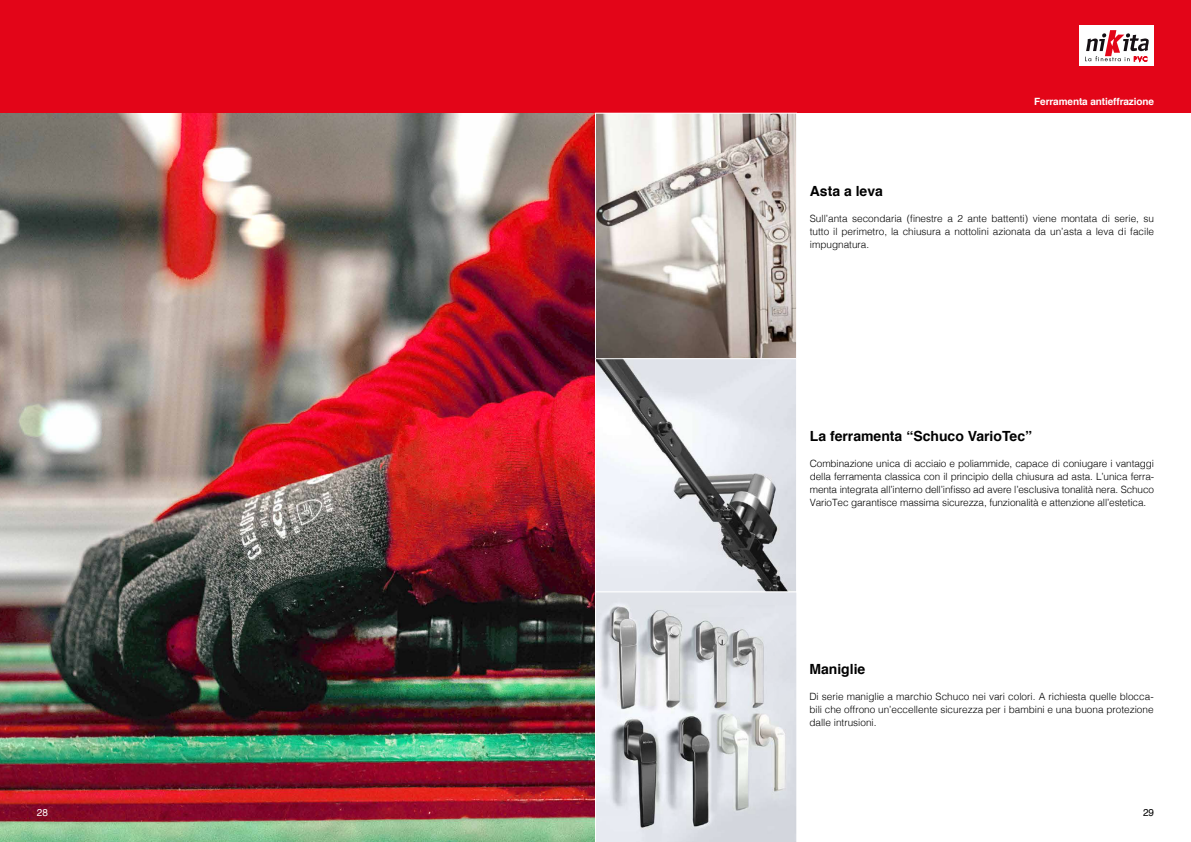
<style>
.page{position:relative;width:1191px;height:842px;background:#fff}
.page>*{position:absolute;margin:0;border:0;box-sizing:border-box;transform-origin:0 0}
.t1{font:700 14px "Helvetica";color:#000}
.t2{font:300 10px/13px "Helvetica";color:#000;text-align:justify}
.t3{font:700 10px "Helvetica";letter-spacing:-.01em;color:#fff}
.t4{font:10px "Helvetica";color:#fff}
.t5{font:10px "Helvetica";color:#000}
</style>
<div class="page">
<img style="left:0;top:113px;width:795px;height:729px">
<div style="left:0;top:0;width:1191px;height:112px;background:#e30518"></div>
<div style="left:1079px;top:26px;width:75px;height:40px;background:#fff"></div>
<svg style="left:1085px;top:30px;width:64px;height:33px"></svg>
<img style="left:597px;top:352px;width:198px;height:238px">
<svg style="left:595px;top:592px;width:202px;height:250px"></svg>
<div style="left:595px;top:113px;width:202px;height:246px;border:1px solid #fff"></div>
<div style="left:595px;top:358px;width:202px;height:234px;border:1px solid #fff"></div>
<p class="t3" style="left:1034px;top:98px;width:121px">Ferramenta antieffrazione</p>
<h1 class="t1" style="left:810px;top:185px;width:75px">Asta a leva</h1>
<p class="t2" style="left:810px;top:211px;width:346px">Sull’anta secondaria (finestre a 2 ante battenti) viene montata di serie, su tutto il perimetro, la chiusura a nottolini azionata da un’asta a leva di facile impugnatura.</p>
<h1 class="t1" style="left:810px;top:425px;width:224px">La ferramenta “Schuco VarioTec”</h1>
<p class="t2" style="left:810px;top:456px;width:346px">Combinazione unica di acciaio e poliammide, capace di coniugare i vantaggi della ferramenta classica con il principio della chiusura ad asta. L’unica ferra&shy;menta integrata all’interno dell’infisso ad avere l’esclusiva tonalità nera. Schuco VarioTec garantisce massima sicurezza, funzionalità e attenzione all’estetica.</p>
<h1 class="t1" style="left:809px;top:658px;width:58px">Maniglie</h1>
<p class="t2" style="left:809px;top:689px;width:346px">Di serie maniglie a marchio Schuco nei vari colori. A richiesta quelle blocca&shy;bili che offrono un’eccellente sicurezza per i bambini e una buona protezione dalle intrusioni.</p>
<p class="t4" style="left:37px;top:809px;width:13px">28</p>
<p class="t5" style="left:1143px;top:809px;width:13px">29</p>
</div>
